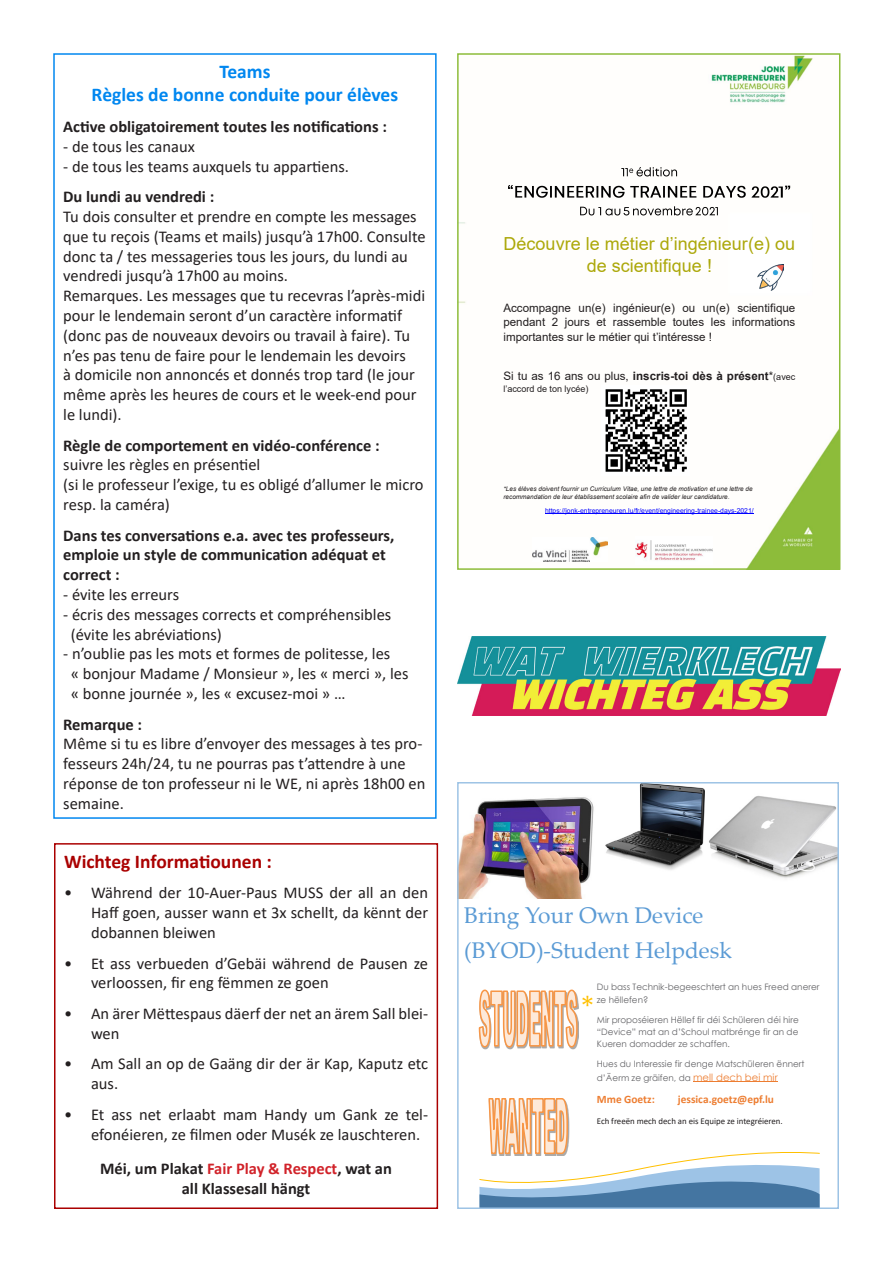
<style>
.page{position:relative;width:893px;height:1263px;background:#fff}
.page>*{position:absolute;margin:0;border:0;box-sizing:border-box;transform-origin:0 0}
.t1{font:30.3px "Century Gothic";color:#ffc000}
.t2{font:22.65px/35.1px "Palatino Linotype";color:#5b9bd5}
.t3{font:700 19.5px "Calibri";color:#0087f0}
.t4{font:700 19.5px "Calibri";color:#a00}
.t5{font:18px/22.4px "Arial";color:#aca80a;text-align:center}
.t6{font:16.5px/19.8px "Calibri";color:#231f20}
.t7{font:700 16.5px "Calibri";color:#231f20}
.t8{font:11.55px/14.4px "Arial";color:#231f20;text-align:justify}
.t9{font:700 11.55px "Arial";color:#231f20}
.t10{font:700 11.4px "Calibri";color:#ed7d31}
.t11{font:9px "Arial";color:#231f20}
.t12{font:8.85px/12.1px "Century Gothic";color:#636366}
.t13{font:8.85px "Calibri";color:#231f20}
.t14{font:6.75px "Arial";color:#00f}
.t15{font:italic 6.45px/7.9px "Arial";color:#231f20}
.s1{color:#d1232a}
.s2{font-weight:400}
.s3{font-weight:400;font-size:9px}
.s4{font-size:5.85px}
.s5{font-size:10.05px;color:#ed7d31}
</style>
<div class="page">
<div style="left:53px;top:53px;width:384px;height:766px;border:2px solid #0087f0"></div>
<img style="left:460px;top:56px;width:377px;height:511px">
<img style="left:621px;top:165px;width:4px;height:16px">
<img style="left:625px;top:165px;width:8px;height:16px">
<svg style="left:629px;top:165px;width:7px;height:10px"></svg>
<img style="left:636px;top:165px;width:47px;height:16px">
<img style="left:508px;top:181px;width:243px;height:22px">
<img style="left:751px;top:181px;width:19px;height:22px">
<img style="left:770px;top:181px;width:14px;height:22px">
<img style="left:784px;top:181px;width:14px;height:22px">
<img style="left:580px;top:203px;width:18px;height:16px">
<img style="left:598px;top:203px;width:26px;height:16px">
<img style="left:624px;top:203px;width:9px;height:16px">
<img style="left:633px;top:203px;width:63px;height:16px">
<img style="left:696px;top:203px;width:27px;height:16px">
<img style="left:709px;top:203px;width:12px;height:16px">
<hr style="left:545px;top:513px;width:209px;height:1px;background:#00f">
<img style="left:757px;top:264px;width:26px;height:27px">
<img style="left:532px;top:538px;width:75px;height:24px">
<img style="left:636px;top:536px;width:77px;height:29px">
<img style="left:601px;top:386px;width:89px;height:89px">
<div style="left:457px;top:53px;width:383px;height:517px;border:2px solid #8dbc3a"></div>
<hr style="left:693px;top:1081px;width:85px;height:1px;background:#ed7d31">
<img style="left:605px;top:785px;width:100px;height:85px">
<img style="left:709px;top:796px;width:127px;height:83px">
<img style="left:460px;top:797px;width:134px;height:101px">
<img style="left:482px;top:1048px;width:94px;height:2px">
<svg style="left:478px;top:989px;width:100px;height:59px;background:#f2c9a7"></svg>
<svg style="left:479px;top:1098px;width:341px;height:108px"></svg>
<div style="left:457px;top:782px;width:382px;height:427px;border:2px solid #9dc3e5"></div>
<div style="left:54px;top:843px;width:384px;height:366px;border:2px solid #a00"></div>
<img style="left:458px;top:636px;width:382px;height:80px">
<p class="t3" style="left:219px;top:58px;width:53px">Teams</p>
<p class="t3" style="left:92px;top:81px;width:308px">Règles de bonne conduite pour élèves</p>
<p class="t7" style="left:63px;top:115px;width:325px">Active obligatoirement toutes les notifications :</p>
<p class="t6" style="left:63px;top:136px;width:133px">- de tous les canaux</p>
<p class="t6" style="left:63px;top:156px;width:287px">- de tous les teams auxquels tu appartiens.</p>
<p class="t7" style="left:63px;top:185px;width:152px">Du lundi au vendredi :</p>
<p class="t6" style="left:63px;top:206px;width:364px">Tu dois consulter et prendre en compte les messages que tu reçois (Teams et mails) jusqu’à 17h00. Consulte donc ta / tes messageries tous les jours, du lundi au vendredi jusqu’à 17h00 au moins.</p>
<p class="t6" style="left:63px;top:285px;width:363px">Remarques. Les messages que tu recevras l’après-midi pour le lendemain seront d’un caractère informatif (donc pas de nouveaux devoirs ou travail à faire). Tu n’es pas tenu de faire pour le lendemain les devoirs<br>à domicile non annoncés et donnés trop tard (le jour même après les heures de cours et le week-end pour le lundi).</p>
<p class="t7" style="left:63px;top:433px;width:318px">Règle de comportement en vidéo-conférence :</p>
<p class="t6" style="left:63px;top:454px;width:199px">suivre les règles en présentiel</p>
<p class="t6" style="left:63px;top:474px;width:362px">(si le professeur l’exige, tu es obligé d’allumer le micro resp. la caméra)</p>
<p class="t7" style="left:63px;top:523px;width:333px">Dans tes conversations e.a. avec tes professeurs,</p>
<p class="t7" style="left:63px;top:543px;width:324px">emploie un style de communication adéquat et</p>
<p class="t7" style="left:63px;top:563px;width:58px">correct :</p>
<p class="t6" style="left:63px;top:584px;width:117px">- évite les erreurs</p>
<p class="t6" style="left:63px;top:604px;width:330px">- écris des messages corrects et compréhensibles</p>
<p class="t6" style="left:71px;top:624px;width:153px">(évite les abréviations)</p>
<p class="t6" style="left:63px;top:643px;width:329px">- n’oublie pas les mots et formes de politesse, les</p>
<p class="t6" style="left:71px;top:663px;width:339px">« bonjour Madame / Monsieur », les « merci », les</p>
<p class="t6" style="left:71px;top:683px;width:276px">« bonne journée », les « excusez-moi » …</p>
<p class="t7" style="left:63px;top:712px;width:80px">Remarque :</p>
<p class="t6" style="left:63px;top:733px;width:364px">Même si tu es libre d’envoyer des messages à tes pro&shy;fesseurs 24h/24, tu ne pourras pas t’attendre à une réponse de ton professeur ni le WE, ni après 18h00 en semaine.</p>
<p class="t4" style="left:64px;top:847px;width:209px">Wichteg Informatiounen :</p>
<p class="t6" style="left:91px;top:882px;width:339px;text-align:justify;text-indent:-27px">• Während der 10-Auer-Paus MUSS der all an den Haff goen, ausser wann et 3x schellt, da kënnt der dobannen bleiwen</p>
<p class="t6" style="left:91px;top:953px;width:339px;text-indent:-27px">• Et ass verbueden d’Gebäi während de Pausen ze verloossen, fir eng fëmmen ze goen</p>
<p class="t6" style="left:91px;top:1003px;width:339px;text-indent:-27px">• An ärer Mëttespaus däerf der net an ärem Sall blei&shy;wen</p>
<p class="t6" style="left:91px;top:1053px;width:339px;text-indent:-27px">• Am Sall an op de Gaäng dir der är Kap, Kaputz etc aus.</p>
<p class="t6" style="left:91px;top:1104px;width:339px;text-indent:-27px">• Et ass net erlaabt mam Handy um Gank ze tel&shy;efonéieren, ze filmen oder Musék ze lauschteren.</p>
<p class="t7" style="left:100px;top:1156px;width:293px">Méi, um Plakat <span class="s1">Fair Play &amp; Respect</span>, wat an</p>
<p class="t7" style="left:182px;top:1176px;width:130px">all Klassesall hängt</p>
<p class="t5" style="left:504px;top:232px;width:293px">Découvre le métier d’ingénieur(e) ou de scientifique !</p>
<p class="t8" style="left:503px;top:300px;width:293px">Accompagne un(e) ingénieur(e) ou un(e) scientifique pendant 2 jours et rassemble toutes les informations importantes sur le métier qui t’intéresse !</p>
<p class="t9" style="left:503px;top:367px;width:293px"><span class="s2">Si tu as 16 ans ou plus,</span> inscris-toi dès à présent<span class="s2">*</span><span class="s3">(avec</span></p>
<p class="t11" style="left:503px;top:382px;width:87px">l’accord de ton lycée)</p>
<p class="t15" style="left:503px;top:485px;width:251px">*Les élèves doivent fournir un Curriculum Vitae, une lettre de motivation et une lettre de recommandation de leur établissement scolaire afin de valider leur candidature<span class="s4">.</span></p>
<p class="t14" style="left:545px;top:505px;width:210px">https://jonk-entrepreneuren.lu/fr/event/engineering-trainee-days-2021/</p>
<p class="t2" style="left:464px;top:896px;width:269px">Bring Your Own Device (BYOD)-Student Helpdesk</p>
<p class="t12" style="left:597px;top:981px;width:224px">Du bass Technik-begeeschtert an hues Freed anerer ze hëllefen?</p>
<p class="t12" style="left:597px;top:1013px;width:204px;text-align:justify">Mir proposéieren Hëllef fir déi Schüleren déi hire “Device” mat an d’Schoul matbrénge fir an de Kueren domadder ze schaffen.</p>
<p class="t12" style="left:597px;top:1057px;width:209px;line-height:13.2px">Hues du Interessie fir denge Matschüleren ënnert d’Äerm ze gräifen, da <span class="s5">mell dech bei mir</span></p>
<p class="t10" style="left:597px;top:1091px;width:59px">Mme Goetz:</p>
<p class="t10" style="left:678px;top:1091px;width:98px">jessica.goetz@epf.lu</p>
<p class="t13" style="left:597px;top:1115px;width:187px">Ech freeën mech dech an eis Equipe ze integréieren.</p>
<p class="t1" style="left:581px;top:986px;width:14px">*</p>
</div>
